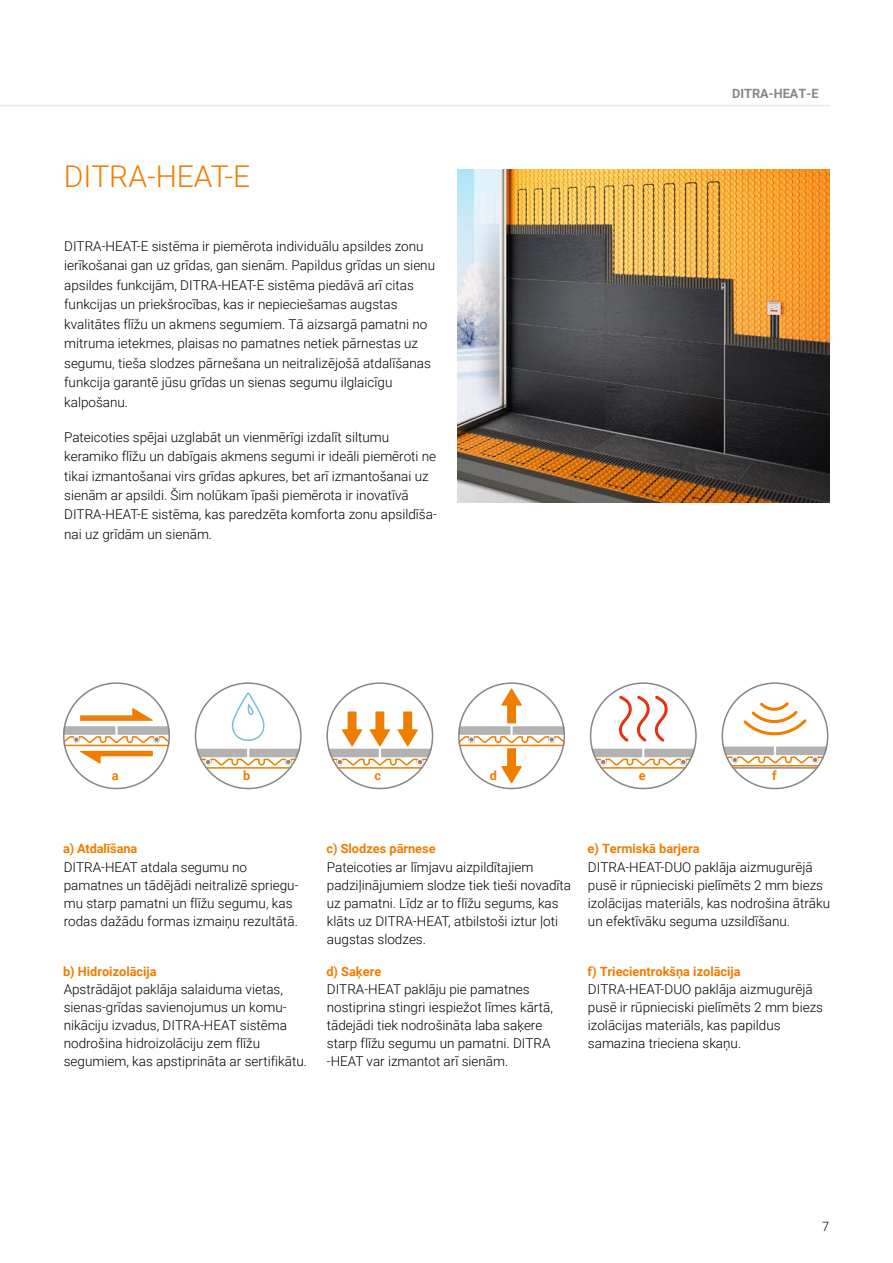
<style>
.page{position:relative;width:893px;height:1263px;background:#fff}
.page>*{position:absolute;margin:0;border:0;box-sizing:border-box;transform-origin:0 0}
.t1{font:300 30px "Roboto";color:#ef7d00}
.t2{font:300 13.5px/18px "Roboto";color:#000}
.t3{font:700 12.75px "Roboto";color:#ef7d00}
.t4{font:700 12.75px "Roboto";color:#878787}
.t5{font:300 12.75px "Roboto";color:#000}
</style>
<div class="page">
<hr style="left:0;top:105px;width:829px;height:1px;background:#e9e9e9">
<svg style="left:63px;top:682px;width:107px;height:107px"></svg>
<svg style="left:195px;top:682px;width:107px;height:107px"></svg>
<svg style="left:326px;top:682px;width:107px;height:107px"></svg>
<svg style="left:458px;top:682px;width:107px;height:107px"></svg>
<svg style="left:590px;top:682px;width:107px;height:107px"></svg>
<svg style="left:721px;top:682px;width:107px;height:107px"></svg>
<img style="left:457px;top:169px;width:372px;height:333px">
<h1 class="t1" style="left:64px;top:156px;width:188px">DITRA-HEAT-E</h1>
<p class="t2" style="left:64px;top:236px;width:372px;line-height:19.5px">DITRA-HEAT-E sistēma ir piemērota individuālu apsildes zonu ierīkošanai gan uz grīdas, gan sienām. Papildus grīdas un sienu apsildes funkcijām, DITRA-HEAT-E sistēma piedāvā arī citas funkcijas un priekšrocības, kas ir nepieciešamas augstas kvalitātes flīžu un akmens segumiem. Tā aizsargā pamatni no mitruma ietekmes, plaisas no pamatnes netiek pārnestas uz segumu, tieša slodzes pārnešana un neitralizējošā atdalīšanas funkcija garantē jūsu grīdas un sienas segumu ilglaicīgu kalpošanu.</p>
<p class="t2" style="left:64px;top:426px;width:374px;line-height:19.5px">Pateicoties spējai uzglabāt un vienmērīgi izdalīt siltumu keramiko flīžu un dabīgais akmens segumi ir ideāli piemēroti ne tikai izmantošanai virs grīdas apkures, bet arī izmantošanai uz sienām ar apsildi. Šim nolūkam īpaši piemērota ir inovatīvā DITRA-HEAT-E sistēma, kas paredzēta komforta zonu apsildīša&shy;nai uz grīdām un sienām.</p>
<p class="t4" style="left:732px;top:84px;width:88px">DITRA-HEAT-E</p>
<p class="t3" style="left:112px;top:767px;width:8px">a</p>
<p class="t3" style="left:243px;top:767px;width:9px">b</p>
<p class="t3" style="left:374px;top:767px;width:8px">c</p>
<p class="t3" style="left:490px;top:767px;width:9px">d</p>
<p class="t3" style="left:639px;top:767px;width:8px">e</p>
<p class="t3" style="left:772px;top:767px;width:6px">f</p>
<p class="t3" style="left:63px;top:840px;width:76px">a) Atdalīšana</p>
<p class="t3" style="left:326px;top:840px;width:111px">c) Slodzes pārnese</p>
<p class="t3" style="left:587px;top:840px;width:114px">e) Termiskā barjera</p>
<p class="t2" style="left:588px;top:857px;width:244px">DITRA-HEAT-DUO paklāja aizmugurējā pusē ir rūpnieciski pielīmēts 2 mm biezs izolācijas materiāls, kas nodrošina ātrāku un efektīvāku seguma uzsildīšanu.</p>
<p class="t2" style="left:327px;top:857px;width:246px">Pateicoties ar līmjavu aizpildītajiem padziļinājumiem slodze tiek tieši novadīta uz pamatni. Līdz ar to flīžu segums, kas klāts uz DITRA-HEAT, atbilstoši iztur ļoti augstas slodzes.</p>
<p class="t2" style="left:327px;top:980px;width:228px">DITRA-HEAT paklāju pie pamatnes nostiprina stingri iespiežot līmes kārtā, tādejādi tiek nodrošināta laba saķere starp flīžu segumu un pamatni. DITRA -HEAT var izmantot arī sienām.</p>
<p class="t2" style="left:64px;top:858px;width:236px">DITRA-HEAT atdala segumu no pamatnes un tādējādi neitralizē spriegu&shy;mu starp pamatni un flīžu segumu, kas rodas dažādu formas izmaiņu rezultātā.</p>
<p class="t3" style="left:63px;top:963px;width:95px">b) Hidroizolācija</p>
<p class="t3" style="left:326px;top:963px;width:56px">d) Saķere</p>
<p class="t3" style="left:587px;top:963px;width:155px">f) Triecientrokšņa izolācija</p>
<p class="t2" style="left:588px;top:980px;width:237px">DITRA-HEAT-DUO paklāja aizmugurējā pusē ir rūpnieciski pielīmēts 2 mm biezs izolācijas materiāls, kas papildus samazina trieciena skaņu.</p>
<p class="t2" style="left:64px;top:980px;width:245px">Apstrādājot paklāja salaiduma vietas, sienas-grīdas savienojumus un komu&shy;nikāciju izvadus, DITRA-HEAT sistēma nodrošina hidroizolāciju zem flīžu segumiem, kas apstiprināta ar sertifikātu.</p>
<p class="t5" style="left:822px;top:1218px;width:9px">7</p>
</div>
